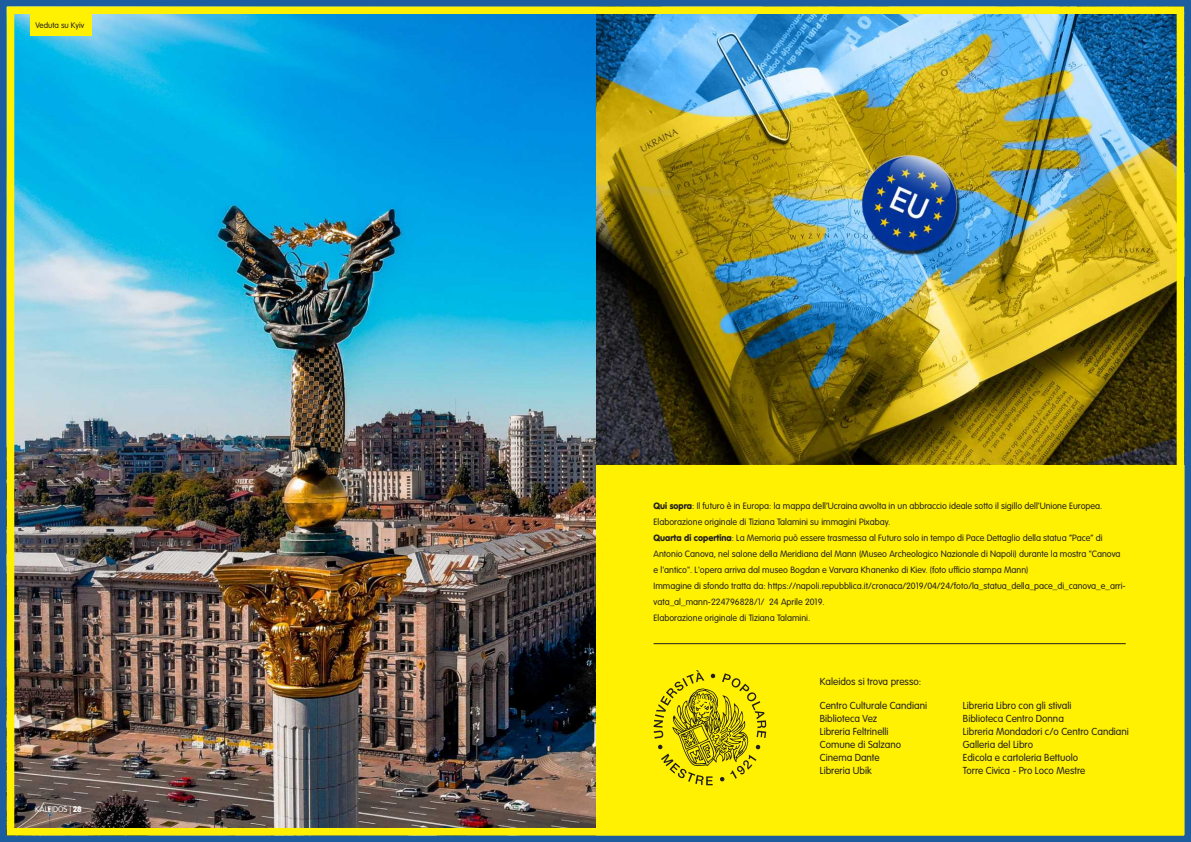
<style>
.page{position:relative;width:1191px;height:842px;background:#fff}
.page>*{position:absolute;margin:0;border:0;box-sizing:border-box;transform-origin:0 0}
.t1{font:300 10px/12.9px "VAG Rounded Std";color:#231f20}
.t2{font:300 9px/16px "VAG Rounded Std";color:#231f20}
.t3{font:300 8px "VAG Rounded Std";color:#231f20}
.t4{font:300 8px "VAG Rounded Std";color:#fff}
.s1{font-weight:100}
.s2{font-weight:900}
</style>
<div class="page">
<img style="left:0;top:0;width:1191px;height:842px">
<div style="left:7px;top:7px;width:1177px;height:828px;border:8px solid #fff101"></div>
<svg style="left:653px;top:670px;width:113px;height:115px;background:#d4c806"></svg>
<p class="t3" style="left:35px;top:20px;width:50px">Veduta su Kyiv</p>
<p class="t4" style="left:35px;top:805px;width:48px">KALEIDOS <span class="s1">|</span> <span class="s2">28</span></p>
<p class="t2" style="left:653px;top:498px;width:473px"><span class="s2">Qui sopra</span>: Il futuro è in Europa: la mappa dell’Ucraina avvolta in un abbraccio ideale sotto il sigillo dell’Unione Europea.<br>Elaborazione originale di Tiziana Talamini su immagini Pixabay.<br><span class="s2">Quarta di copertina</span>: La Memoria può essere trasmessa al Futuro solo in tempo di Pace Dettaglio della statua “Pace” di Antonio Canova, nel salone della Meridiana del Mann (Museo Archeologico Nazionale di Napoli) durante la mostra "Canova e l'antico". L'opera arriva dal museo Bogdan e Varvara Khanenko di Kiev. (foto ufficio stampa Mann)<br>Immagine di sfondo tratta da: https://napoli.repubblica.it/cronaca/2019/04/24/foto/la_statua_della_pace_di_canova_e_arri&shy;vata_al_mann-224796828/1/ 24 Aprile 2019.<br>Elaborazione originale di Tiziana Talamini.</p>
<p class="t1" style="left:819px;top:675px;width:103px">Kaleidos si trova presso:</p>
<p class="t1" style="left:819px;top:699px;width:109px">Centro Culturale Candiani<br>Biblioteca Vez<br>Libreria Feltrinelli<br>Comune di Salzano<br>Cinema Dante<br>Libreria Ubik</p>
<p class="t1" style="left:963px;top:699px;width:167px">Libreria Libro con gli stivali<br>Biblioteca Centro Donna<br>Libreria Mondadori c/o Centro Candiani<br>Galleria del Libro<br>Edicola e cartoleria Bettuolo<br>Torre Civica - Pro Loco Mestre</p>
</div>
